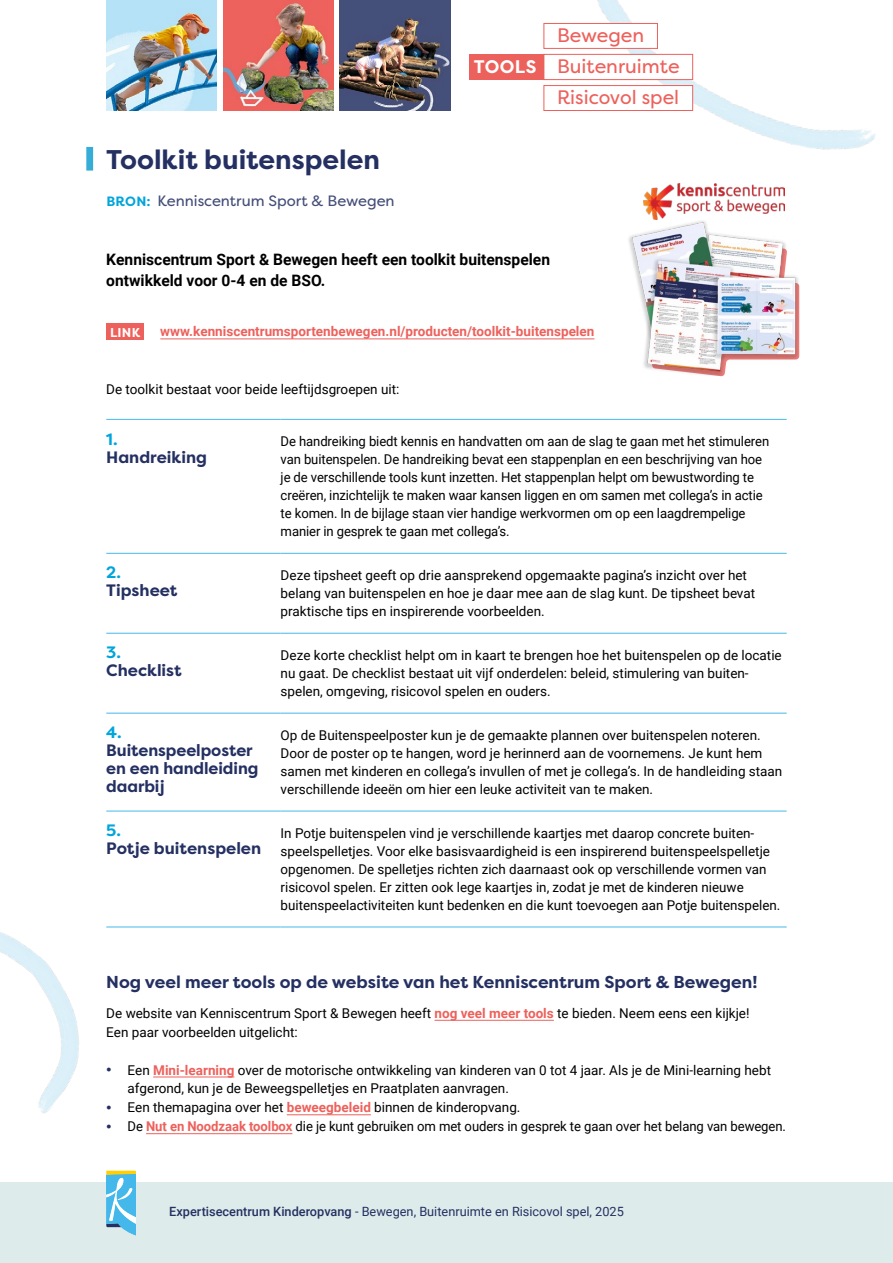
<style>
.page{position:relative;width:893px;height:1263px;background:#fff}
.page>*{position:absolute;margin:0;border:0;box-sizing:border-box;transform-origin:0 0}
.t1{font:700 27px "Filson Pro";color:#243061}
.t2{font:19.5px/31.2px "Filson Pro";color:#ed615c}
.t3{font:700 18.15px "Filson Pro";letter-spacing:.02em;color:#fff}
.t4{font:700 17.25px "Filson Pro";color:#243061}
.t5{font:700 16.5px/18px "Filson Pro";letter-spacing:-.005em;color:#243061}
.t6{font:700 16.5px "Filson Pro";color:#00a5db}
.t7{font:700 15.75px/21.8px "Roboto";color:#000}
.t8{font:15px "Filson Pro";color:#444e78}
.t9{font:13.5px/18px "Roboto";color:#000}
.t10{font:700 13.5px "Roboto";color:#ed615c}
.t11{font:12.75px "Roboto";color:#243061}
.t12{font:700 12.75px "Filson Pro";color:#fff}
.s1{font-weight:700;font-size:13.5px;color:#00a5db}
.s2{font-weight:700;color:#ed615c}
.s3{font-family:"Filson Pro";font-weight:800;color:#243061}
.s4{font-weight:500}
</style>
<div class="page">
<div style="left:0;top:1182px;width:893px;height:81px;background:#deebeb"></div>
<img style="left:545px;top:0;width:331px;height:150px">
<img style="left:0;top:926px;width:180px;height:310px">
<img style="left:340px;top:0;width:110px;height:111px">
<img style="left:106px;top:0;width:111px;height:111px">
<img style="left:223px;top:0;width:111px;height:111px">
<div style="left:544px;top:86px;width:149px;height:24px;background:#fff"></div>
<div style="left:543px;top:85px;width:150px;height:26px;border:1px solid #ed615c"></div>
<div style="left:469px;top:54px;width:74px;height:26px;background:#ed615c"></div>
<div style="left:544px;top:23px;width:113px;height:25px;background:#fff"></div>
<div style="left:543px;top:23px;width:115px;height:26px;border:1px solid #ed615c"></div>
<div style="left:544px;top:54px;width:149px;height:26px;background:#fff"></div>
<div style="left:543px;top:54px;width:150px;height:26px;border:1px solid #ed615c"></div>
<div style="left:86px;top:147px;width:7px;height:24px;background:#36add6"></div>
<hr style="left:160px;top:338px;width:434px;height:1px;background:#ed615c">
<hr style="left:434px;top:1020px;width:120px;height:1px;background:#ed615c">
<hr style="left:153px;top:1076px;width:81px;height:1px;background:#ed615c">
<hr style="left:287px;top:1114px;width:84px;height:1px;background:#ed615c">
<hr style="left:146px;top:1133px;width:146px;height:1px;background:#ed615c">
<div style="left:106px;top:323px;width:38px;height:17px;background:#ed615c"></div>
<hr style="left:106px;top:419px;width:175px;height:1px;background:#45b8eb">
<hr style="left:281px;top:419px;width:506px;height:1px;background:#45b8eb">
<hr style="left:106px;top:553px;width:175px;height:1px;background:#45b8eb">
<hr style="left:281px;top:553px;width:506px;height:1px;background:#45b8eb">
<hr style="left:106px;top:633px;width:175px;height:1px;background:#45b8eb">
<hr style="left:281px;top:633px;width:506px;height:1px;background:#45b8eb">
<hr style="left:106px;top:713px;width:175px;height:1px;background:#45b8eb">
<hr style="left:281px;top:713px;width:506px;height:1px;background:#45b8eb">
<hr style="left:106px;top:811px;width:175px;height:1px;background:#45b8eb">
<hr style="left:281px;top:811px;width:506px;height:1px;background:#45b8eb">
<hr style="left:106px;top:927px;width:175px;height:1px;background:#45b8eb">
<hr style="left:281px;top:927px;width:506px;height:1px;background:#45b8eb">
<img style="left:628px;top:219px;width:172px;height:156px">
<img style="left:643px;top:183px;width:142px;height:36px">
<h1 class="t1" style="left:106px;top:142px;width:275px">Toolkit buitenspelen</h1>
<p class="t8" style="left:106px;top:191px;width:290px"><span class="s1">BRON:</span> Kenniscentrum Sport &amp; Bewegen</p>
<h3 class="t3" style="left:474px;top:55px;width:64px">TOOLS</h3>
<h2 class="t2" style="left:557px;top:19px;width:124px">Bewegen<br>Buitenruimte</h2>
<h2 class="t2" style="left:557px;top:81px;width:124px">Risicovol spel</h2>
<p class="t7" style="left:106px;top:248px;width:445px">Kenniscentrum Sport &amp; Bewegen heeft een toolkit buitenspelen ontwikkeld voor 0-4 en de BSO.</p>
<p class="t12" style="left:110px;top:324px;width:32px">LINK</p>
<p class="t10" style="left:160px;top:322px;width:436px">www.kenniscentrumsportenbewegen.nl/producten/toolkit-buitenspelen</p>
<p class="t9" style="left:106px;top:380px;width:295px">De toolkit bestaat voor beide leeftijdsgroepen uit:</p>
<p class="t6" style="left:106px;top:428px;width:13px">1.</p>
<p class="t5" style="left:106px;top:448px;width:102px">Handreiking</p>
<p class="t9" style="left:281px;top:432px;width:490px">De handreiking biedt kennis en handvatten om aan de slag te gaan met het stimuleren van buitenspelen. De handreiking bevat een stappenplan en een beschrijving van hoe je de verschillende tools kunt inzetten. Het stappenplan helpt om bewustwording te creëren, inzichtelijk te maken waar kansen liggen en om samen met collega’s in actie te komen. In de bijlage staan vier handige werkvormen om op een laagdrempelige manier in gesprek te gaan met collega’s.</p>
<p class="t6" style="left:106px;top:562px;width:16px">2.</p>
<p class="t5" style="left:106px;top:582px;width:73px">Tipsheet</p>
<p class="t9" style="left:281px;top:566px;width:476px">Deze tipsheet geeft op drie aansprekend opgemaakte pagina’s inzicht over het belang van buitenspelen en hoe je daar mee aan de slag kunt. De tipsheet bevat praktische tips en inspirerende voorbeelden.</p>
<p class="t6" style="left:106px;top:642px;width:16px">3.</p>
<p class="t5" style="left:106px;top:662px;width:77px">Checklist</p>
<p class="t9" style="left:281px;top:646px;width:503px">Deze korte checklist helpt om in kaart te brengen hoe het buitenspelen op de locatie nu gaat. De checklist bestaat uit vijf onderdelen: beleid, stimulering van buiten&shy;spelen, omgeving, risicovol spelen en ouders.</p>
<p class="t6" style="left:106px;top:722px;width:17px">4.</p>
<p class="t5" style="left:106px;top:742px;width:154px">Buitenspeelposter en een handleiding daarbij</p>
<p class="t9" style="left:281px;top:726px;width:503px">Op de Buitenspeelposter kun je de gemaakte plannen over buitenspelen noteren.<br>Door de poster op te hangen, word je herinnerd aan de voornemens. Je kunt hem samen met kinderen en collega’s invullen of met je collega’s. In de handleiding staan verschillende ideeën om hier een leuke activiteit van te maken.</p>
<p class="t6" style="left:106px;top:820px;width:16px">5.</p>
<p class="t5" style="left:106px;top:840px;width:156px">Potje buitenspelen</p>
<p class="t9" style="left:281px;top:824px;width:501px">In Potje buitenspelen vind je verschillende kaartjes met daarop concrete buiten&shy;speelspelletjes. Voor elke basisvaardigheid is een inspirerend buitenspeelspelletje opgenomen. De spelletjes richten zich daarnaast ook op verschillende vormen van risicovol spelen. Er zitten ook lege kaartjes in, zodat je met de kinderen nieuwe buitenspeelactiviteiten kunt bedenken en die kunt toevoegen aan Potje buitenspelen.</p>
<p class="t4" style="left:106px;top:971px;width:653px">Nog veel meer tools op de website van het Kenniscentrum Sport &amp; Bewegen!</p>
<p class="t9" style="left:106px;top:1003px;width:645px;line-height:18.9px">De website van Kenniscentrum Sport &amp; Bewegen heeft <span class="s2">nog veel meer tools</span> te bieden. Neem eens een kijkje!<br>Een paar voorbeelden uitgelicht:</p>
<p class="t9" style="left:128px;top:1060px;width:645px;line-height:18.9px;text-indent:-21px"><span class="s3">•</span> Een <span class="s2">Mini-learning</span> over de motorische ontwikkeling van kinderen van 0 tot 4 jaar. Als je de Mini-learning hebt afgerond, kun je de Beweegspelletjes en Praatplaten aanvragen.</p>
<p class="t9" style="left:106px;top:1098px;width:416px"><span class="s3">•</span> Een themapagina over het <span class="s2">beweegbeleid</span> binnen de kinderopvang.</p>
<p class="t9" style="left:106px;top:1117px;width:681px"><span class="s3">•</span> De <span class="s2">Nut en Noodzaak toolbox</span> die je kunt gebruiken om met ouders in gesprek te gaan over het belang van bewegen.</p>
<p class="t11" style="left:169px;top:1203px;width:456px"><span class="s4">Expertisecentrum Kinderopvang</span> - Bewegen, Buitenruimte en Risicovol spel, 2025</p>
</div>
